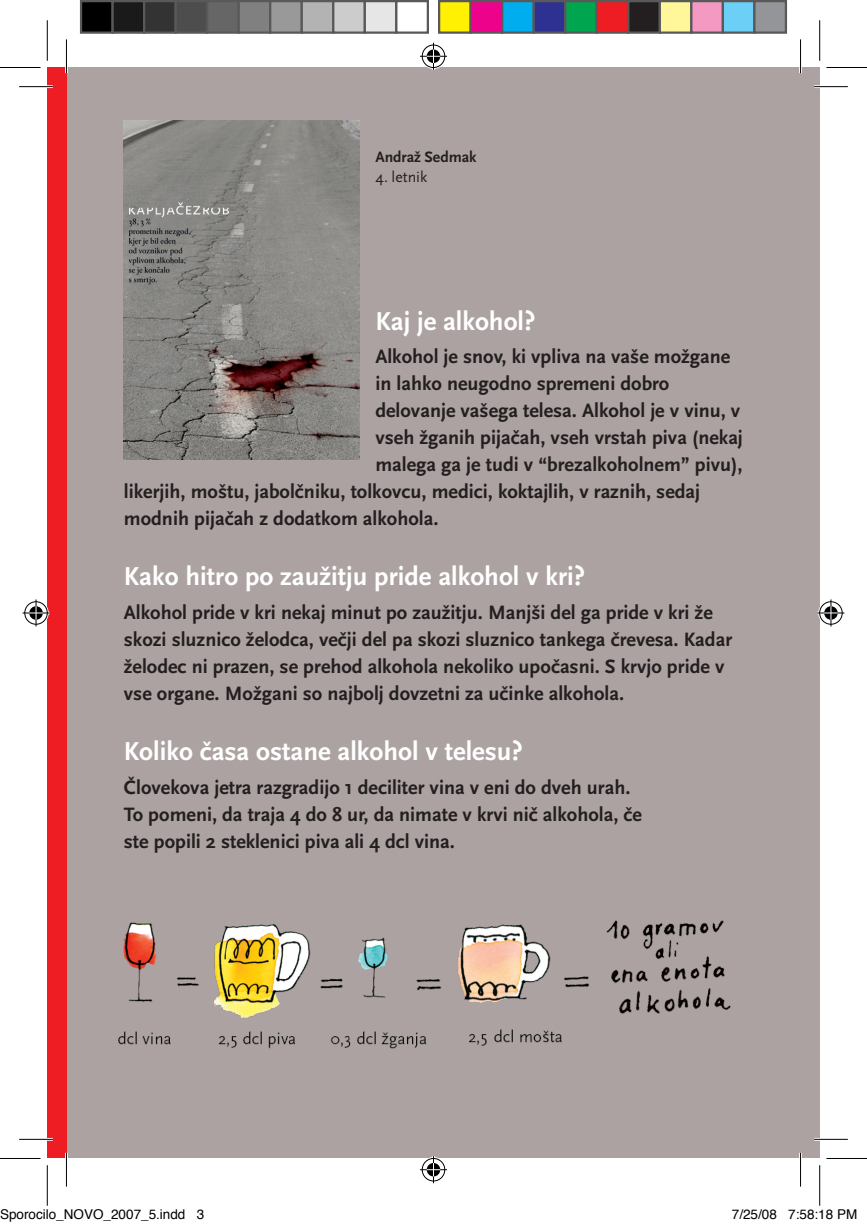
<style>
.page{position:relative;width:867px;height:1226px;background:#fff}
.page>*{position:absolute;margin:0;border:0;box-sizing:border-box;transform-origin:0 0}
.t1{font:700 27px "FF Scala Sans";color:#fff}
.t2{font:700 20.25px/27px "FF Scala Sans";color:#231f20}
.t3{font:700 15.75px "FF Scala Sans";letter-spacing:-.005em;color:#231f20}
.t4{font:15.75px "FF Scala Sans";color:#231f20}
.t5{font:13.5px "Helvetica";color:#000}
</style>
<div class="page">
<div style="left:47px;top:67px;width:772px;height:1091px;background:#ada2a2"></div>
<div style="left:47px;top:67px;width:20px;height:1091px;background:#ee1d23"></div>
<img style="left:118px;top:920px;width:613px;height:129px">
<img style="left:124px;top:121px;width:235px;height:338px">
<hr style="left:19px;top:85px;width:34px;height:3px;background:#fff">
<hr style="left:813px;top:85px;width:34px;height:3px;background:#fff">
<hr style="left:19px;top:1138px;width:34px;height:2px;background:#fff">
<hr style="left:813px;top:1138px;width:34px;height:2px;background:#fff">
<hr style="left:65px;top:39px;width:3px;height:34px;background:#fff">
<hr style="left:65px;top:1152px;width:3px;height:34px;background:#fff">
<hr style="left:798px;top:39px;width:3px;height:34px;background:#fff">
<hr style="left:798px;top:1152px;width:3px;height:34px;background:#fff">
<hr style="left:19px;top:86px;width:34px;height:1px;background:#000">
<hr style="left:813px;top:86px;width:34px;height:1px;background:#000">
<hr style="left:19px;top:1139px;width:34px;height:1px;background:#000">
<hr style="left:813px;top:1139px;width:34px;height:1px;background:#000">
<hr style="left:66px;top:39px;width:1px;height:34px;background:#000">
<hr style="left:66px;top:1152px;width:1px;height:34px;background:#000">
<hr style="left:799px;top:39px;width:1px;height:34px;background:#000">
<hr style="left:799px;top:1152px;width:1px;height:34px;background:#000">
<hr style="left:0;top:67px;width:40px;height:1px;background:#000">
<hr style="left:826px;top:67px;width:40px;height:1px;background:#000">
<hr style="left:0;top:1158px;width:40px;height:1px;background:#000">
<hr style="left:826px;top:1158px;width:40px;height:1px;background:#000">
<hr style="left:47px;top:20px;width:1px;height:41px;background:#000">
<hr style="left:47px;top:1165px;width:1px;height:40px;background:#000">
<hr style="left:819px;top:20px;width:1px;height:41px;background:#000">
<hr style="left:819px;top:1165px;width:1px;height:40px;background:#000">
<svg style="left:420px;top:43px;width:27px;height:27px"></svg>
<svg style="left:420px;top:1156px;width:27px;height:27px"></svg>
<svg style="left:23px;top:599px;width:27px;height:27px"></svg>
<svg style="left:817px;top:599px;width:27px;height:27px"></svg>
<div style="left:81px;top:1px;width:31px;height:32px;background:#000"></div>
<div style="left:80px;top:0;width:34px;height:34px;border:2px solid #595959"></div>
<div style="left:112px;top:1px;width:32px;height:32px;background:#1a1a1a"></div>
<div style="left:111px;top:0;width:34px;height:34px;border:2px solid #595959"></div>
<div style="left:144px;top:1px;width:31px;height:32px;background:#333"></div>
<div style="left:143px;top:0;width:34px;height:34px;border:2px solid #595959"></div>
<div style="left:175px;top:1px;width:32px;height:32px;background:#4d4d4d"></div>
<div style="left:174px;top:0;width:34px;height:34px;border:2px solid #595959"></div>
<div style="left:207px;top:1px;width:31px;height:32px;background:#666"></div>
<div style="left:206px;top:0;width:34px;height:34px;border:2px solid #595959"></div>
<div style="left:238px;top:1px;width:32px;height:32px;background:#808080"></div>
<div style="left:237px;top:0;width:34px;height:34px;border:2px solid #595959"></div>
<div style="left:270px;top:1px;width:31px;height:32px;background:#999"></div>
<div style="left:269px;top:0;width:34px;height:34px;border:2px solid #595959"></div>
<div style="left:301px;top:1px;width:32px;height:32px;background:#b3b3b3"></div>
<div style="left:300px;top:0;width:34px;height:34px;border:2px solid #595959"></div>
<div style="left:333px;top:1px;width:31px;height:32px;background:#ccc"></div>
<div style="left:332px;top:0;width:34px;height:34px;border:2px solid #595959"></div>
<div style="left:364px;top:1px;width:32px;height:32px;background:#e6e6e6"></div>
<div style="left:363px;top:0;width:34px;height:34px;border:2px solid #595959"></div>
<div style="left:395px;top:0;width:34px;height:34px;border:2px solid #595959"></div>
<div style="left:439px;top:1px;width:31px;height:32px;background:#fff101"></div>
<div style="left:438px;top:0;width:33px;height:34px;border:2px solid #595959"></div>
<div style="left:470px;top:1px;width:32px;height:32px;background:#ed028c"></div>
<div style="left:469px;top:0;width:34px;height:34px;border:2px solid #595959"></div>
<div style="left:502px;top:1px;width:31px;height:32px;background:#00aeef"></div>
<div style="left:501px;top:0;width:33px;height:34px;border:2px solid #595959"></div>
<div style="left:533px;top:1px;width:32px;height:32px;background:#2e3092"></div>
<div style="left:532px;top:0;width:34px;height:34px;border:2px solid #595959"></div>
<div style="left:565px;top:1px;width:31px;height:32px;background:#00a54f"></div>
<div style="left:564px;top:0;width:33px;height:34px;border:2px solid #595959"></div>
<div style="left:596px;top:1px;width:32px;height:32px;background:#ee1d23"></div>
<div style="left:595px;top:0;width:34px;height:34px;border:2px solid #595959"></div>
<div style="left:628px;top:1px;width:31px;height:32px;background:#231f20"></div>
<div style="left:627px;top:0;width:33px;height:34px;border:2px solid #595959"></div>
<div style="left:659px;top:1px;width:32px;height:32px;background:#fff79a"></div>
<div style="left:658px;top:0;width:34px;height:34px;border:2px solid #595959"></div>
<div style="left:691px;top:1px;width:31px;height:32px;background:#f499c2"></div>
<div style="left:690px;top:0;width:33px;height:34px;border:2px solid #595959"></div>
<div style="left:722px;top:1px;width:32px;height:32px;background:#6bcff6"></div>
<div style="left:721px;top:0;width:34px;height:34px;border:2px solid #595959"></div>
<div style="left:754px;top:1px;width:31px;height:32px;background:#939598"></div>
<div style="left:753px;top:0;width:33px;height:34px;border:2px solid #595959"></div>
<p class="t3" style="left:375px;top:148px;width:102px">Andraž Sedmak</p>
<p class="t4" style="left:375px;top:168px;width:53px">4. letnik</p>
<h1 class="t1" style="left:375px;top:306px;width:161px">Kaj je alkohol?</h1>
<p class="t2" style="left:375px;top:343px;width:356px">Alkohol je snov, ki vpliva na vaše možgane</p>
<p class="t2" style="left:375px;top:370px;width:295px">in lahko neugodno spremeni dobro</p>
<p class="t2" style="left:375px;top:397px;width:366px">delovanje vašega telesa. Alkohol je v vinu, v</p>
<p class="t2" style="left:375px;top:424px;width:369px">vseh žganih pijačah, vseh vrstah piva (nekaj</p>
<p class="t2" style="left:375px;top:451px;width:368px">malega ga je tudi v “brezalkoholnem” pivu),</p>
<p class="t2" style="left:124px;top:478px;width:577px">likerjih, moštu, jabolčniku, tolkovcu, medici, koktajlih, v raznih, sedaj</p>
<p class="t2" style="left:124px;top:505px;width:316px">modnih pijačah z dodatkom alkohola.</p>
<h1 class="t1" style="left:124px;top:562px;width:462px">Kako hitro po zaužitju pride alkohol v kri?</h1>
<p class="t2" style="left:124px;top:599px;width:609px">Alkohol pride v kri nekaj minut po zaužitju. Manjši del ga pride v kri že skozi sluznico želodca, večji del pa skozi sluznico tankega črevesa. Kadar želodec ni prazen, se prehod alkohola nekoliko upočasni. S krvjo pride v vse organe. Možgani so najbolj dovzetni za učinke alkohola.</p>
<h1 class="t1" style="left:124px;top:737px;width:400px">Koliko časa ostane alkohol v telesu?</h1>
<p class="t2" style="left:124px;top:774px;width:519px">Človekova jetra razgradijo 1 deciliter vina v eni do dveh urah.<br>To pomeni, da traja 4 do 8 ur, da nimate v krvi nič alkohola, če ste popili 2 steklenici piva ali 4 dcl vina.</p>
<p class="t5" style="left:0;top:1204px;width:206px">Sporocilo_NOVO_2007_5.indd 3</p>
<p class="t5" style="left:731px;top:1204px;width:127px">7/25/08 7:58:18 PM</p>
</div>
